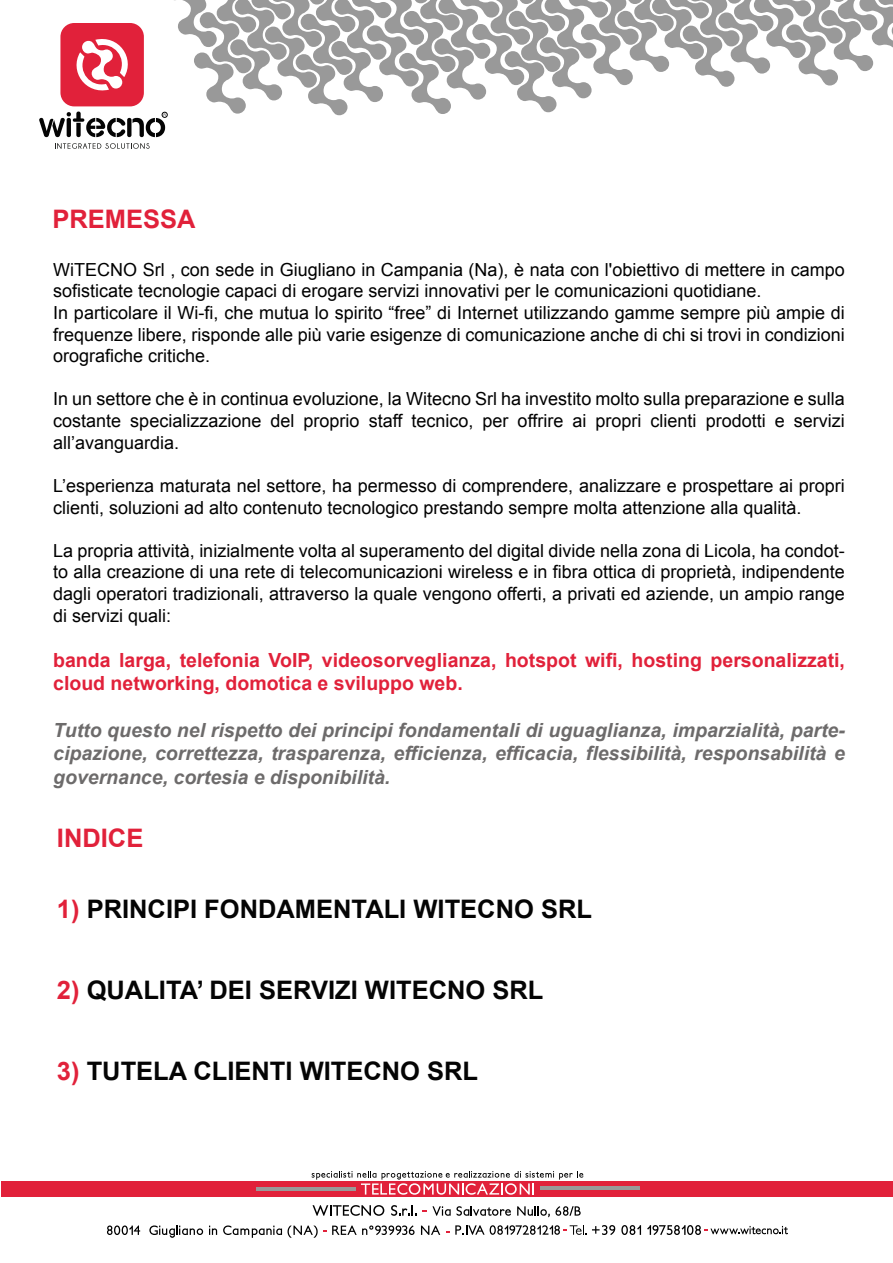
<style>
.page{position:relative;width:893px;height:1263px;background:#fff}
.page>*{position:absolute;margin:0;border:0;box-sizing:border-box;transform-origin:0 0}
.t1{font:700 25.5px "Arial";color:#040404}
.t2{font:700 25.5px "Arial";color:#e1213a}
.t3{font:italic 700 19.5px/23.4px "Arial";color:#6d6b6b;text-align:justify}
.t4{font:700 19.5px/23.4px "Arial";color:#e1213a}
.t5{font:18px/21.6px "Arial";color:#000}
.s1{color:#e1213a}
</style>
<div class="page">
<svg style="left:592px;top:1225px;width:23px;height:10px"></svg>
<svg style="left:621px;top:1225px;width:20px;height:10px"></svg>
<svg style="left:455px;top:1225px;width:131px;height:10px"></svg>
<svg style="left:647px;top:1225px;width:141px;height:10px"></svg>
<svg style="left:107px;top:1225px;width:33px;height:10px"></svg>
<svg style="left:149px;top:1225px;width:54px;height:13px"></svg>
<svg style="left:209px;top:1225px;width:8px;height:10px"></svg>
<svg style="left:223px;top:1225px;width:103px;height:13px"></svg>
<svg style="left:332px;top:1225px;width:83px;height:10px"></svg>
<svg style="left:421px;top:1225px;width:19px;height:10px"></svg>
<div style="left:1px;top:1181px;width:891px;height:15px;background:#e1213a"></div>
<hr style="left:256px;top:1187px;width:100px;height:3px;background:#999">
<hr style="left:540px;top:1186px;width:100px;height:3px;background:#999">
<svg style="left:312px;top:1205px;width:72px;height:11px"></svg>
<svg style="left:391px;top:1205px;width:26px;height:11px"></svg>
<svg style="left:423px;top:1206px;width:88px;height:10px"></svg>
<svg style="left:517px;top:1206px;width:64px;height:11px"></svg>
<svg style="left:312px;top:1171px;width:271px;height:24px"></svg>
<svg style="left:39px;top:0;width:854px;height:137px"></svg>
<svg style="left:55px;top:143px;width:95px;height:6px"></svg>
<h1 class="t2" style="left:52px;top:202px;width:145px">PREMESSA</h1>
<p class="t5" style="left:53px;top:259px;width:793px">WiTECNO Srl , con sede in Giugliano in Campania (Na), è nata con l'obiettivo di mettere in campo sofisticate tecnologie capaci di erogare servizi innovativi per le comunicazioni quotidiane.<br>In particolare il Wi-fi, che mutua lo spirito “free” di Internet utilizzando gamme sempre più ampie di frequenze libere, risponde alle più varie esigenze di comunicazione anche di chi si trovi in condizioni orografiche critiche.</p>
<p class="t5" style="left:53px;top:389px;width:793px;text-align:justify">In un settore che è in continua evoluzione, la Witecno Srl ha investito molto sulla preparazione e sulla costante specializzazione del proprio staff tecnico, per offrire ai propri clienti prodotti e servizi all’avanguardia.</p>
<p class="t5" style="left:53px;top:475px;width:793px">L’esperienza maturata nel settore, ha permesso di comprendere, analizzare e prospettare ai propri clienti, soluzioni ad alto contenuto tecnologico prestando sempre molta attenzione alla qualità.</p>
<p class="t5" style="left:53px;top:540px;width:793px;text-align:justify">La propria attività, inizialmente volta al superamento del digital divide nella zona di Licola, ha condot&shy;to alla creazione di una rete di telecomunicazioni wireless e in fibra ottica di proprietà, indipendente dagli operatori tradizionali, attraverso la quale vengono offerti, a privati ed aziende, un ampio range di servizi quali:</p>
<p class="t4" style="left:53px;top:648px;width:793px">banda larga, telefonia VoIP, videosorveglianza, hotspot wifi, hosting personalizzati, cloud networking, domotica e sviluppo web.</p>
<p class="t3" style="left:53px;top:719px;width:793px">Tutto questo nel rispetto dei principi fondamentali di uguaglianza, imparzialità, parte&shy;cipazione, correttezza, trasparenza, efficienza, efficacia, flessibilità, responsabilità e governance, cortesia e disponibilità.</p>
<h1 class="t2" style="left:57px;top:821px;width:88px">INDICE</h1>
<h1 class="t1" style="left:57px;top:892px;width:537px"><span class="s1">1)</span> PRINCIPI FONDAMENTALI WITECNO SRL</h1>
<h1 class="t1" style="left:57px;top:973px;width:488px"><span class="s1">2)</span> QUALITA’ DEI SERVIZI WITECNO SRL</h1>
<h1 class="t1" style="left:57px;top:1054px;width:423px"><span class="s1">3)</span> TUTELA CLIENTI WITECNO SRL</h1>
</div>
